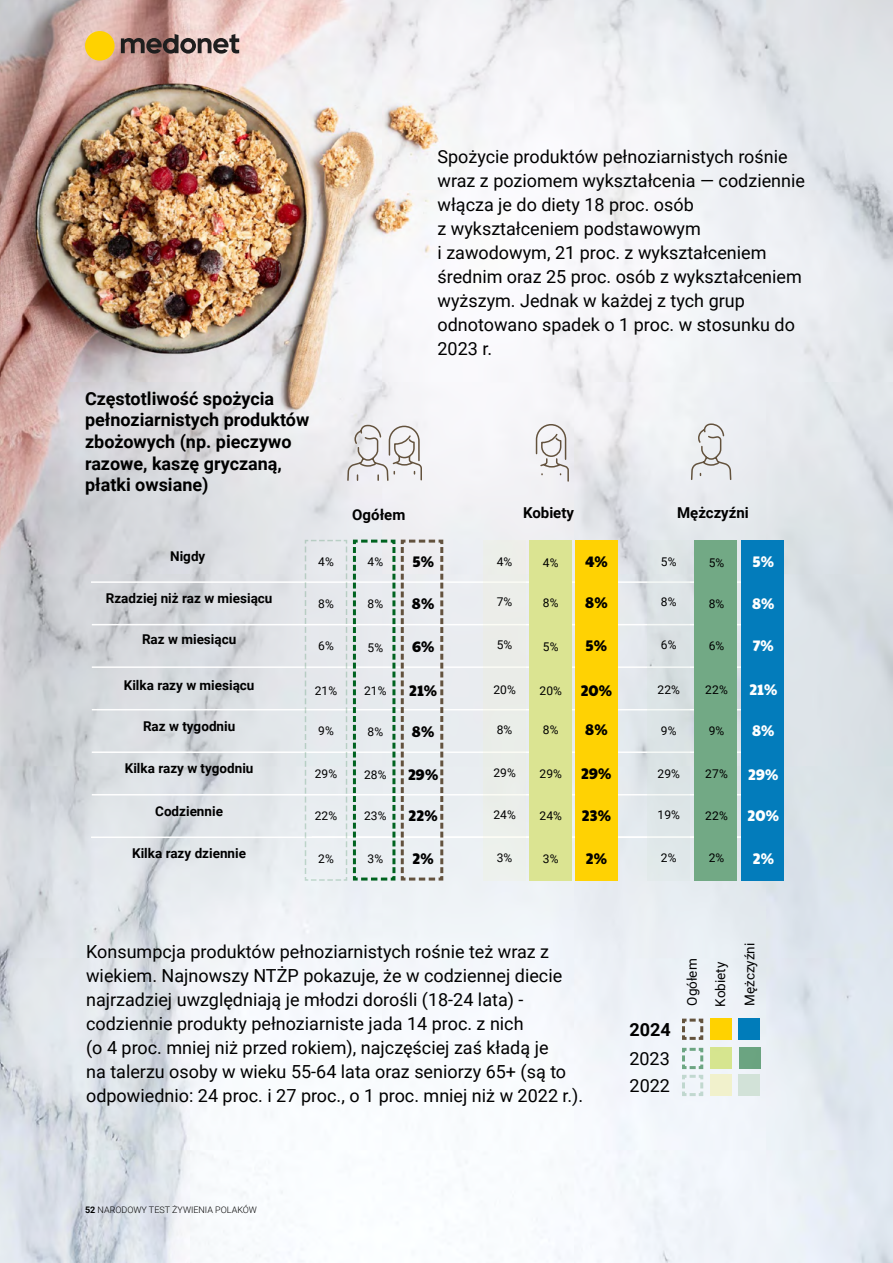
<style>
.page{position:relative;width:893px;height:1263px;background:#fff}
.page>*{position:absolute;margin:0;border:0;box-sizing:border-box;transform-origin:0 0}
.t1{font:18px/24px "Roboto";color:#000}
.t2{font:700 18px/21.6px "Roboto";color:#000}
.t3{font:15px "Paytone One";letter-spacing:.01em;color:#000}
.t4{font:700 15px "Roboto";color:#000}
.t5{font:15px "Paytone One";color:#fff}
.t6{font:700 13.5px "Roboto";color:#000}
.t7{font:13.5px/28.8px "Roboto";color:#000}
.t8{font:12px "Roboto";letter-spacing:.01em;color:#000}
.t9{font:300 9px "Roboto";color:#000}
.s1{font-family:"Paytone One";font-size:15px}
.s2{font-weight:700}
</style>
<div class="page">
<img style="left:0;top:0;width:893px;height:1263px">
<svg style="left:121px;top:34px;width:118px;height:20px;background:#836d6a"></svg>
<div style="left:85px;top:31px;width:30px;height:30px;background:#ffd200;border-radius:50%"></div>
<hr style="left:91px;top:836px;width:650px;height:2px;background:#fff">
<hr style="left:91px;top:581px;width:661px;height:2px;background:#fff">
<hr style="left:92px;top:624px;width:661px;height:1px;background:#fff">
<hr style="left:92px;top:666px;width:661px;height:2px;background:#fff">
<hr style="left:92px;top:709px;width:661px;height:1px;background:#fff">
<hr style="left:92px;top:751px;width:661px;height:2px;background:#fff">
<hr style="left:92px;top:794px;width:661px;height:1px;background:#fff">
<div style="left:483px;top:540px;width:43px;height:340px;background:#ebeee9"></div>
<div style="left:694px;top:540px;width:43px;height:340px;background:#72a985"></div>
<div style="left:741px;top:540px;width:42px;height:340px;background:#037cbb"></div>
<div style="left:529px;top:540px;width:43px;height:340px;background:#dbe492"></div>
<div style="left:575px;top:540px;width:43px;height:340px;background:#ffd203"></div>
<div style="left:647px;top:540px;width:43px;height:340px;background:#dce4e6"></div>
<svg style="left:304px;top:538px;width:141px;height:344px;background:#dce2e2"></svg>
<div style="left:710px;top:1075px;width:22px;height:21px;background:#f1f1cc"></div>
<div style="left:738px;top:1075px;width:22px;height:21px;background:#d2e2d8"></div>
<div style="left:710px;top:1048px;width:22px;height:21px;background:#d6e58f"></div>
<div style="left:710px;top:1018px;width:22px;height:22px;background:#ffd200"></div>
<div style="left:738px;top:1018px;width:22px;height:22px;background:#007cba"></div>
<svg style="left:680px;top:1017px;width:25px;height:80px"></svg>
<div style="left:739px;top:1048px;width:21px;height:21px;background:#6ba481"></div>
<svg style="left:535px;top:423px;width:35px;height:59px"></svg>
<svg style="left:690px;top:422px;width:42px;height:59px;background:#dcddde"></svg>
<svg style="left:346px;top:424px;width:77px;height:58px"></svg>
<p class="t2" style="left:85px;top:387px;width:226px">Częstotliwość spożycia pełnoziarnistych produktów zbożowych (np. pieczywo razowe, kaszę gryczaną, płatki owsiane)</p>
<p class="t6" style="left:170px;top:546px;width:37px">Nigdy</p>
<p class="t6" style="left:106px;top:589px;width:168px">Rzadziej niż raz w miesiącu</p>
<p class="t6" style="left:142px;top:630px;width:96px">Raz w miesiącu</p>
<p class="t6" style="left:124px;top:675px;width:132px">Kilka razy w miesiącu</p>
<p class="t6" style="left:143px;top:716px;width:94px">Raz w tygodniu</p>
<p class="t6" style="left:125px;top:759px;width:130px">Kilka razy w tygodniu</p>
<p class="t6" style="left:155px;top:802px;width:69px">Codziennie</p>
<p class="t6" style="left:132px;top:844px;width:115px">Kilka razy dziennie</p>
<p class="t8" style="left:318px;top:553px;width:17px">4%</p>
<p class="t8" style="left:318px;top:595px;width:17px">8%</p>
<p class="t8" style="left:318px;top:637px;width:17px">6%</p>
<p class="t8" style="left:315px;top:682px;width:24px">21%</p>
<p class="t8" style="left:318px;top:723px;width:17px">9%</p>
<p class="t8" style="left:315px;top:765px;width:24px">29%</p>
<p class="t8" style="left:315px;top:808px;width:24px">22%</p>
<p class="t8" style="left:318px;top:850px;width:17px">2%</p>
<p class="t1" style="left:437px;top:144px;width:369px">Spożycie produktów pełnoziarnistych rośnie wraz z poziomem wykształcenia — codziennie włącza je do diety 18 proc. osób<br>z wykształceniem podstawowym<br>i zawodowym, 21 proc. z wykształceniem średnim oraz 25 proc. osób z wykształceniem wyższym. Jednak w każdej z tych grup odnotowano spadek o 1 proc. w stosunku do 2023 r.</p>
<p class="t4" style="left:352px;top:504px;width:55px">Ogółem</p>
<p class="t4" style="left:523px;top:502px;width:52px">Kobiety</p>
<p class="t4" style="left:677px;top:502px;width:73px">Mężczyźni</p>
<p class="t8" style="left:497px;top:553px;width:17px">4%</p>
<p class="t8" style="left:497px;top:594px;width:17px">7%</p>
<p class="t8" style="left:497px;top:636px;width:17px">5%</p>
<p class="t8" style="left:493px;top:681px;width:24px">20%</p>
<p class="t8" style="left:497px;top:721px;width:17px">8%</p>
<p class="t8" style="left:493px;top:764px;width:24px">29%</p>
<p class="t8" style="left:493px;top:806px;width:24px">24%</p>
<p class="t8" style="left:497px;top:849px;width:17px">3%</p>
<p class="t8" style="left:367px;top:553px;width:17px">4%</p>
<p class="t3" style="left:412px;top:549px;width:23px">5%</p>
<p class="t8" style="left:367px;top:596px;width:17px">8%</p>
<p class="t3" style="left:412px;top:591px;width:24px">8%</p>
<p class="t8" style="left:543px;top:554px;width:17px">4%</p>
<p class="t3" style="left:585px;top:549px;width:24px">4%</p>
<p class="t8" style="left:543px;top:594px;width:17px">8%</p>
<p class="t3" style="left:585px;top:590px;width:24px">8%</p>
<p class="t8" style="left:543px;top:638px;width:17px">5%</p>
<p class="t3" style="left:586px;top:633px;width:23px">5%</p>
<p class="t8" style="left:539px;top:683px;width:74px">20% <span class="s1">20%</span></p>
<p class="t8" style="left:543px;top:721px;width:17px">8%</p>
<p class="t3" style="left:585px;top:716px;width:24px">8%</p>
<p class="t8" style="left:539px;top:765px;width:24px">29%</p>
<p class="t3" style="left:581px;top:761px;width:32px">29%</p>
<p class="t8" style="left:539px;top:808px;width:24px">24%</p>
<p class="t3" style="left:582px;top:803px;width:31px">23%</p>
<p class="t8" style="left:543px;top:850px;width:17px">3%</p>
<p class="t3" style="left:586px;top:846px;width:23px">2%</p>
<p class="t8" style="left:709px;top:554px;width:17px">5%</p>
<p class="t5" style="left:752px;top:549px;width:23px">5%</p>
<p class="t8" style="left:709px;top:595px;width:17px">8%</p>
<p class="t5" style="left:752px;top:590px;width:24px">8%</p>
<p class="t8" style="left:709px;top:638px;width:17px">6%</p>
<p class="t5" style="left:753px;top:633px;width:23px">7%</p>
<p class="t8" style="left:705px;top:681px;width:24px">22%</p>
<p class="t5" style="left:749px;top:677px;width:30px">21%</p>
<p class="t8" style="left:709px;top:722px;width:17px">9%</p>
<p class="t5" style="left:752px;top:718px;width:24px">8%</p>
<p class="t8" style="left:705px;top:765px;width:24px">27%</p>
<p class="t5" style="left:748px;top:761px;width:32px">29%</p>
<p class="t8" style="left:705px;top:807px;width:24px">22%</p>
<p class="t5" style="left:748px;top:803px;width:33px">20%</p>
<p class="t8" style="left:709px;top:849px;width:17px">2%</p>
<p class="t5" style="left:753px;top:845px;width:23px">2%</p>
<p class="t8" style="left:661px;top:553px;width:17px">5%</p>
<p class="t8" style="left:661px;top:594px;width:17px">8%</p>
<p class="t8" style="left:661px;top:636px;width:17px">6%</p>
<p class="t8" style="left:657px;top:681px;width:24px">22%</p>
<p class="t8" style="left:661px;top:722px;width:17px">9%</p>
<p class="t8" style="left:657px;top:765px;width:24px">29%</p>
<p class="t8" style="left:657px;top:806px;width:24px">19%</p>
<p class="t8" style="left:661px;top:849px;width:17px">2%</p>
<p class="t8" style="left:367px;top:639px;width:17px">5%</p>
<p class="t3" style="left:412px;top:634px;width:24px">6%</p>
<p class="t8" style="left:364px;top:683px;width:24px">21%</p>
<p class="t3" style="left:409px;top:678px;width:30px">21%</p>
<p class="t8" style="left:367px;top:723px;width:17px">8%</p>
<p class="t3" style="left:412px;top:718px;width:24px">8%</p>
<p class="t8" style="left:364px;top:766px;width:24px">28%</p>
<p class="t3" style="left:408px;top:762px;width:32px">29%</p>
<p class="t8" style="left:364px;top:808px;width:24px">23%</p>
<p class="t3" style="left:409px;top:803px;width:31px">22%</p>
<p class="t8" style="left:367px;top:850px;width:17px">3%</p>
<p class="t3" style="left:413px;top:846px;width:23px">2%</p>
<p class="t1" style="left:86px;top:938px;width:499px">Konsumpcja produktów pełnoziarnistych rośnie też wraz z wiekiem. Najnowszy NTŻP pokazuje, że w codziennej diecie najrzadziej uwzględniają je młodzi dorośli (18-24 lata) - codziennie produkty pełnoziarniste jada 14 proc. z nich<br>(o 4 proc. mniej niż przed rokiem), najczęściej zaś kładą je<br>na talerzu osoby w wieku 55-64 lata oraz seniorzy 65+ (są to odpowiednio: 24 proc. i 27 proc., o 1 proc. mniej niż w 2022 r.).</p>
<p class="t9" style="left:85px;top:1203px;width:173px"><span class="s2">52</span> NARODOWY TEST ŻYWIENIA POLAKÓW</p>
<p class="t2" style="left:629px;top:1018px;width:43px">2024</p>
<p class="t1" style="left:629px;top:1046px;width:42px">2023</p>
<p class="t1" style="left:630px;top:1073px;width:42px">2022</p>
<p class="t7" style="left:677px;top:1006px;width:65px;rotate:-90deg">Ogółem<br>Kobiety<br>Mężczyźni</p>
</div>
